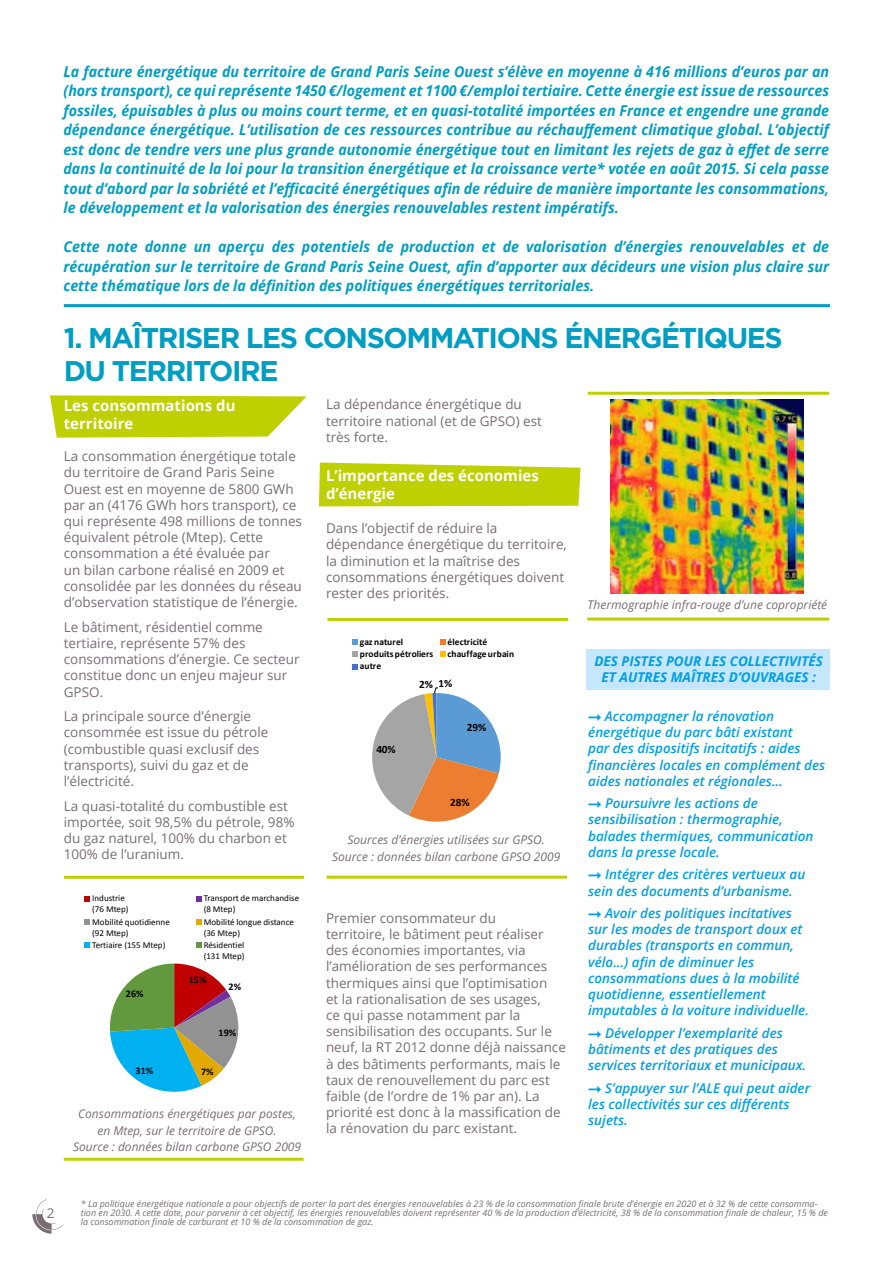
<style>
.page{position:relative;width:893px;height:1263px;background:#fff}
.page>*{position:absolute;margin:0;border:0;box-sizing:border-box;transform-origin:0 0}
.t1{font:700 28.5px/33px "Gotham";letter-spacing:-.05em;color:#009ec2}
.t2{font:italic 700 15px/19.5px "Open Sans";color:#009ec2;text-align:justify;scale:.95 1}
.t3{font:700 15px/18px "Open Sans";color:#fff}
.t4{font:13.5px/16.2px "Open Sans";color:#796d73}
.t5{font:italic 600 13.5px/16.2px "Open Sans";color:#009fe3}
.t6{font:italic 700 13.5px/16.2px "Open Sans";color:#009fe3;text-align:center}
.t7{font:italic 12px/16.5px "Open Sans";color:#796d73;text-align:center}
.t8{font:700 11.25px "Calibri";color:#000}
.t9{font:700 10.2px "Calibri";letter-spacing:.005em;color:#000}
.t10{font:700 9.45px "Calibri";letter-spacing:.015em;color:#000}
.t11{font:italic 9px/9px "Open Sans";color:#796d73}
.t12{font:9px/10.9px "Calibri";letter-spacing:.005em;color:#000}
</style>
<div class="page">
<svg style="left:32px;top:1199px;width:32px;height:34px"></svg>
<svg style="left:319px;top:463px;width:261px;height:43px;background:#c1d20d"></svg>
<svg style="left:50px;top:395px;width:257px;height:43px;background:#c6d620"></svg>
<div style="left:586px;top:649px;width:243px;height:41px;background:#c4e7fb"></div>
<hr style="left:64px;top:304px;width:766px;height:3px;background:#009ec2">
<img style="left:610px;top:400px;width:194px;height:193px">
<hr style="left:588px;top:392px;width:241px;height:3px;background:#bed000">
<hr style="left:587px;top:617px;width:242px;height:3px;background:#bed000">
<hr style="left:327px;top:618px;width:241px;height:3px;background:#bed000">
<hr style="left:327px;top:876px;width:240px;height:3px;background:#bed000">
<svg style="left:352px;top:639px;width:149px;height:183px"></svg>
<hr style="left:64px;top:876px;width:240px;height:3px;background:#bed000">
<hr style="left:64px;top:1158px;width:240px;height:3px;background:#bed000">
<svg style="left:84px;top:896px;width:155px;height:196px"></svg>
<p class="t2" style="left:64px;top:61px;width:807px">La facture énergétique du territoire de Grand Paris Seine Ouest s’élève en moyenne à 416 millions d’euros par an (hors transport), ce qui représente 1450 €/logement et 1100 €/emploi tertiaire. Cette énergie est issue de ressources fossiles, épuisables à plus ou moins court terme, et en quasi-totalité importées en France et engendre une grande dépendance énergétique. L’utilisation de ces ressources contribue au réchauffement climatique global. L’objectif est donc de tendre vers une plus grande autonomie énergétique tout en limitant les rejets de gaz à effet de serre dans la continuité de la loi pour la transition énergétique et la croissance verte* votée en août 2015. Si cela passe tout d’abord par la sobriété et l’efficacité énergétiques afin de réduire de manière importante les consommations, le développement et la valorisation des énergies renouvelables restent impératifs.</p>
<p class="t2" style="left:64px;top:236px;width:807px">Cette note donne un aperçu des potentiels de production et de valorisation d’énergies renouvelables et de récupération sur le territoire de Grand Paris Seine Ouest, afin d’apporter aux décideurs une vision plus claire sur cette thématique lors de la définition des politiques énergétiques territoriales.</p>
<h1 class="t1" style="left:64px;top:320px;width:720px">1. MAÎTRISER LES CONSOMMATIONS ÉNERGÉTIQUES<br>DU TERRITOIRE</h1>
<p class="t3" style="left:64px;top:396px;width:173px">Les consommations du territoire</p>
<p class="t4" style="left:64px;top:448px;width:240px">La consommation énergétique totale du territoire de Grand Paris Seine Ouest est en moyenne de 5800 GWh par an (4176 GWh hors transport), ce qui représente 498 millions de tonnes équivalent pétrole (Mtep). Cette consommation a été évaluée par<br>un bilan carbone réalisé en 2009 et consolidée par les données du réseau d’observation statistique de l’énergie.</p>
<p class="t4" style="left:64px;top:618px;width:237px">Le bâtiment, résidentiel comme tertiaire, représente 57% des consommations d’énergie. Ce secteur constitue donc un enjeu majeur sur<br>GPSO.</p>
<p class="t4" style="left:64px;top:708px;width:206px">La principale source d’énergie consommée est issue du pétrole (combustible quasi exclusif des transports), suivi du gaz et de l’électricité.</p>
<p class="t4" style="left:64px;top:797px;width:232px">La quasi-totalité du combustible est importée, soit 98,5% du pétrole, 98% du gaz naturel, 100% du charbon et<br>100% de l’uranium.</p>
<p class="t12" style="left:92px;top:893px;width:38px">Industrie (76 Mtep)</p>
<p class="t12" style="left:204px;top:893px;width:97px">Transport de marchandise (8 Mtep)</p>
<p class="t12" style="left:92px;top:916px;width:79px">Mobilité quotidienne (92 Mtep)</p>
<p class="t12" style="left:204px;top:916px;width:92px">Mobilité longue distance (36 Mtep)</p>
<p class="t12" style="left:92px;top:939px;width:75px">Tertiaire (155 Mtep)</p>
<p class="t12" style="left:204px;top:939px;width:42px">Résidentiel (131 Mtep)</p>
<p class="t9" style="left:126px;top:986px;width:19px">26%</p>
<p class="t9" style="left:189px;top:973px;width:19px">15%</p>
<p class="t9" style="left:229px;top:980px;width:14px">2%</p>
<p class="t9" style="left:218px;top:1026px;width:19px">19%</p>
<p class="t9" style="left:136px;top:1064px;width:19px">31%</p>
<p class="t9" style="left:201px;top:1065px;width:14px">7%</p>
<p class="t7" style="left:73px;top:1105px;width:230px">Consommations énergétiques par postes, en Mtep, sur le territoire de GPSO.<br>Source : données bilan carbone GPSO 2009</p>
<p class="t4" style="left:326px;top:396px;width:217px">La dépendance énergétique du territoire national (et de GPSO) est très forte.</p>
<p class="t3" style="left:326px;top:467px;width:214px">L’importance des économies d’énergie</p>
<p class="t4" style="left:326px;top:520px;width:242px">Dans l’objectif de réduire la dépendance énergétique du territoire, la diminution et la maîtrise des consommations énergétiques doivent rester des priorités.</p>
<p class="t10" style="left:360px;top:635px;width:45px">gaz naturel</p>
<p class="t10" style="left:448px;top:635px;width:41px">électricité</p>
<p class="t10" style="left:360px;top:648px;width:75px">produits pétroliers</p>
<p class="t10" style="left:448px;top:648px;width:68px">chauffage urbain</p>
<p class="t10" style="left:360px;top:660px;width:23px">autre</p>
<p class="t8" style="left:376px;top:742px;width:21px">40%</p>
<p class="t8" style="left:419px;top:677px;width:35px">2% 1%</p>
<p class="t8" style="left:467px;top:720px;width:21px">29%</p>
<p class="t8" style="left:450px;top:795px;width:21px">28%</p>
<p class="t7" style="left:332px;top:831px;width:230px">Sources d’énergies utilisées sur GPSO.<br>Source : données bilan carbone GPSO 2009</p>
<p class="t4" style="left:326px;top:909px;width:241px">Premier consommateur du<br>territoire, le bâtiment peut réaliser des économies importantes, via l’amélioration de ses performances thermiques ainsi que l’optimisation<br>et la rationalisation de ses usages,<br>ce qui passe notamment par la sensibilisation des occupants. Sur le neuf, la RT 2012 donne déjà naissance à des bâtiments performants, mais le taux de renouvellement du parc est faible (de l’ordre de 1% par an). La priorité est donc à la massification de la rénovation du parc existant.</p>
<p class="t7" style="left:588px;top:596px;width:241px">Thermographie infra-rouge d’une copropriété</p>
<p class="t6" style="left:594px;top:653px;width:230px">DES PISTES POUR LES COLLECTIVITÉS<br>ET AUTRES MAÎTRES D’OUVRAGES :</p>
<p class="t5" style="left:588px;top:708px;width:239px;text-indent:17px">Accompagner la rénovation énergétique du parc bâti existant<br>par des dispositifs incitatifs : aides financières locales en complément des aides nationales et régionales...</p>
<p class="t5" style="left:588px;top:795px;width:227px;text-indent:17px">Poursuivre les actions de sensibilisation : thermographie, balades thermiques, communication dans la presse locale.</p>
<p class="t5" style="left:588px;top:866px;width:219px;text-indent:17px">Intégrer des critères vertueux au sein des documents d’urbanisme.</p>
<p class="t5" style="left:588px;top:905px;width:222px;text-indent:17px">Avoir des politiques incitatives sur les modes de transport doux et durables (transports en commun, vélo...) afin de diminuer les consommations dues à la mobilité quotidienne, essentiellement imputables à la voiture individuelle.</p>
<p class="t5" style="left:588px;top:1024px;width:220px;text-indent:17px">Développer l’exemplarité des bâtiments et des pratiques des services territoriaux et municipaux.</p>
<p class="t5" style="left:588px;top:1079px;width:223px;text-indent:17px">S’appuyer sur l’ALE qui peut aider les collectivités sur ces différents sujets.</p>
<p class="t4" style="left:47px;top:1205px;width:9px">2</p>
<p class="t11" style="left:81px;top:1199px;width:749px">* La politique énergétique nationale a pour objectifs de porter la part des énergies renouvelables à 23 % de la consommation finale brute d’énergie en 2020 et à 32 % de cette consomma&shy;tion en 2030. A cette date, pour parvenir à cet objectif, les énergies renouvelables doivent représenter 40 % de la production d’électricité, 38 % de la consommation finale de chaleur, 15 % de la consommation finale de carburant et 10 % de la consommation de gaz.</p>
</div>
